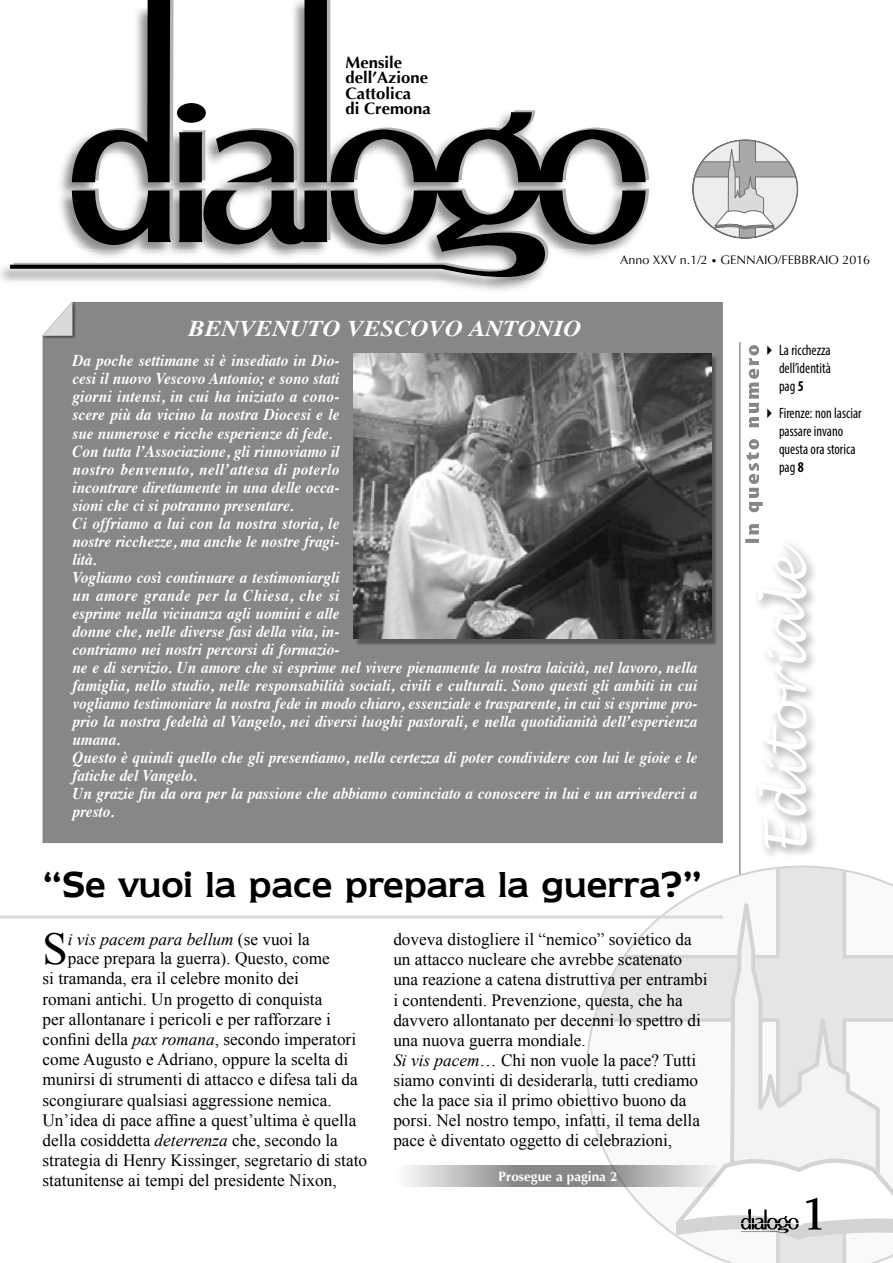
<style>
.page{position:relative;width:893px;height:1263px;background:#fff}
.page>*{position:absolute;margin:0;border:0;box-sizing:border-box;transform-origin:0 0}
.t1{font:italic 57px "Lucida Handwriting";color:#fff;scale:.9 1}
.t2{font:54px "Kontor Display";color:#000}
.t3{font:45.6px "Times New Roman";color:#000}
.t4{font:600 42px "Newtext IT Cby BT";color:#000;scale:.86 1}
.t5{font:italic 700 22.5px "Times";color:#fff;scale:1.1 1}
.t6{font:17.25px/20.1px "Times New Roman";color:#000}
.t7{font:italic 17.25px "Times New Roman";color:#000}
.t8{font:italic 700 16.5px/18px "Times";color:#fff;scale:.92 1}
.t9{font:700 16.5px/15.1px "Optima";color:#000}
.t10{font:condensed 15px/18px "Myriad Pro";color:#000;text-align:justify;scale:.94 1}
.t11{font:700 13.5px "Optima";color:#fff}
.t12{font:12.3px "Optima";color:#000}
.s1{font-size:9.6px}
.s2{font-style:normal}
.s3{font-style:italic}
.s4{font-weight:700}
</style>
<div class="page">
<svg style="left:586px;top:865px;width:307px;height:398px"></svg>
<svg style="left:672px;top:905px;width:221px;height:337px"></svg>
<hr style="left:739px;top:342px;width:1px;height:532px;background:#7c7b7b">
<svg style="left:745px;top:345px;width:18px;height:198px"></svg>
<svg style="left:407px;top:1165px;width:316px;height:21px;background:#afafaf"></svg>
<div style="left:753px;top:538px;width:66px;height:323px;background:#000;opacity:.35"></div>
<hr style="left:0;top:915px;width:723px;height:3px;background:#dadada">
<div style="left:43px;top:302px;width:680px;height:541px;background:#878787"></div>
<div style="left:41px;top:300px;width:35px;height:39px;background:#000;opacity:.6"></div>
<svg style="left:43px;top:302px;width:29px;height:34px"></svg>
<div style="left:355px;top:355px;width:362px;height:290px;background:#000;opacity:.35"></div>
<img style="left:354px;top:354px;width:357px;height:285px">
<svg style="left:10px;top:0;width:636px;height:291px"></svg>
<svg style="left:694px;top:141px;width:103px;height:97px"></svg>
<p class="t9" style="left:346px;top:55px;width:87px">Mensile dell’Azione<br>Cattolica<br>di Cremona</p>
<p class="t12" style="left:620px;top:253px;width:251px">Anno XXV n.1/2 <span class="s1">•</span> GENNAIO/FEBBRAIO 2016</p>
<h3 class="t5" style="left:189px;top:307px;width:359px">BENVENUTO VESCOVO ANTONIO</h3>
<p class="t8" style="left:72px;top:350px;width:681px">Da poche settimane si è insediato in Dio-<br>cesi il nuovo Vescovo Antonio; e sono stati<br>giorni intensi, in cui ha iniziato a cono-<br>scere più da vicino la nostra Diocesi e le<br>sue numerose e ricche esperienze di fede.<br>Con tutta l’Associazione, gli rinnoviamo il<br>nostro benvenuto, nell’attesa di poterlo<br>incontrare direttamente in una delle occa-<br>sioni che ci si potranno presentare.<br>Ci offriamo a lui con la nostra storia, le<br>nostre ricchezze, ma anche le nostre fragi-<br>lità.<br>Vogliamo così continuare a testimoniargli<br>un amore grande per la Chiesa, che si<br>esprime nella vicinanza agli uomini e alle<br>donne che, nelle diverse fasi della vita, in-<br>contriamo nei nostri percorsi di formazio-<br>ne e di servizio. Un amore che si esprime nel vivere pienamente la nostra laicità, nel lavoro, nella famiglia, nello studio, nelle responsabilità sociali, civili e culturali. Sono questi gli ambiti in cui vogliamo testimoniare la nostra fede in modo chiaro, essenziale e trasparente, in cui si esprime pro&shy;prio la nostra fedeltà al Vangelo, nei diversi luoghi pastorali, e nella quotidianità dell’esperienza umana.<br>Questo è quindi quello che gli presentiamo, nella certezza di poter condividere con lui le gioie e le fatiche del Vangelo.<br>Un grazie fin da ora per la passione che abbiamo cominciato a conoscere in lui e un arrivederci a presto.</p>
<h3 class="t4" style="left:43px;top:861px;width:769px">“Se vuoi la pace prepara la guerra?”</h3>
<h3 class="t3" style="left:43px;top:918px;width:27px">S</h3>
<p class="t7" style="left:68px;top:928px;width:243px">i vis pacem para bellum <span class="s2">(se vuoi la</span></p>
<p class="t6" style="left:68px;top:948px;width:263px">pace prepara la guerra). Questo, come</p>
<p class="t6" style="left:43px;top:968px;width:258px">si tramanda, era il celebre monito dei</p>
<p class="t6" style="left:43px;top:988px;width:281px">romani antichi. Un progetto di conquista</p>
<p class="t6" style="left:43px;top:1009px;width:290px">per allontanare i pericoli e per rafforzare i</p>
<p class="t6" style="left:43px;top:1029px;width:315px">confini della <span class="s3">pax romana</span>, secondo imperatori</p>
<p class="t6" style="left:43px;top:1049px;width:307px">come Augusto e Adriano, oppure la scelta di</p>
<p class="t6" style="left:43px;top:1069px;width:317px">munirsi di strumenti di attacco e difesa tali da</p>
<p class="t6" style="left:43px;top:1089px;width:291px">scongiurare qualsiasi aggressione nemica.</p>
<p class="t6" style="left:43px;top:1110px;width:315px">Un’idea di pace affine a quest’ultima è quella</p>
<p class="t6" style="left:43px;top:1130px;width:297px">della cosiddetta <span class="s3">deterrenza</span> che, secondo la</p>
<p class="t6" style="left:43px;top:1150px;width:326px">strategia di Henry Kissinger, segretario di stato</p>
<p class="t6" style="left:43px;top:1170px;width:296px">statunitense ai tempi del presidente Nixon,</p>
<p class="t6" style="left:393px;top:929px;width:316px">doveva distogliere il “nemico” sovietico da un attacco nucleare che avrebbe scatenato una reazione a catena distruttiva per entrambi i contendenti. Prevenzione, questa, che ha davvero allontanato per decenni lo spettro di una nuova guerra mondiale.<br><span class="s3">Si vis pacem</span>… Chi non vuole la pace? Tutti siamo convinti di desiderarla, tutti crediamo che la pace sia il primo obiettivo buono da porsi. Nel nostro tempo, infatti, il tema della pace è diventato oggetto di celebrazioni,</p>
<p class="t11" style="left:499px;top:1169px;width:120px">Prosegue a pagina 2</p>
<p class="t10" style="left:779px;top:341px;width:57px;text-indent:-17px">✔ La ricchezza dell’identità pag <span class="s4">5</span></p>
<p class="t10" style="left:779px;top:403px;width:89px;text-align:left;text-indent:-17px">✔ Firenze: non lasciar passare invano questa ora storica pag <span class="s4">8</span></p>
<h1 class="t1" style="left:751px;top:854px;width:348px;rotate:-90deg">Editoriale</h1>
<h2 class="t2" style="left:806px;top:1177px;width:19px">1</h2>
</div>
